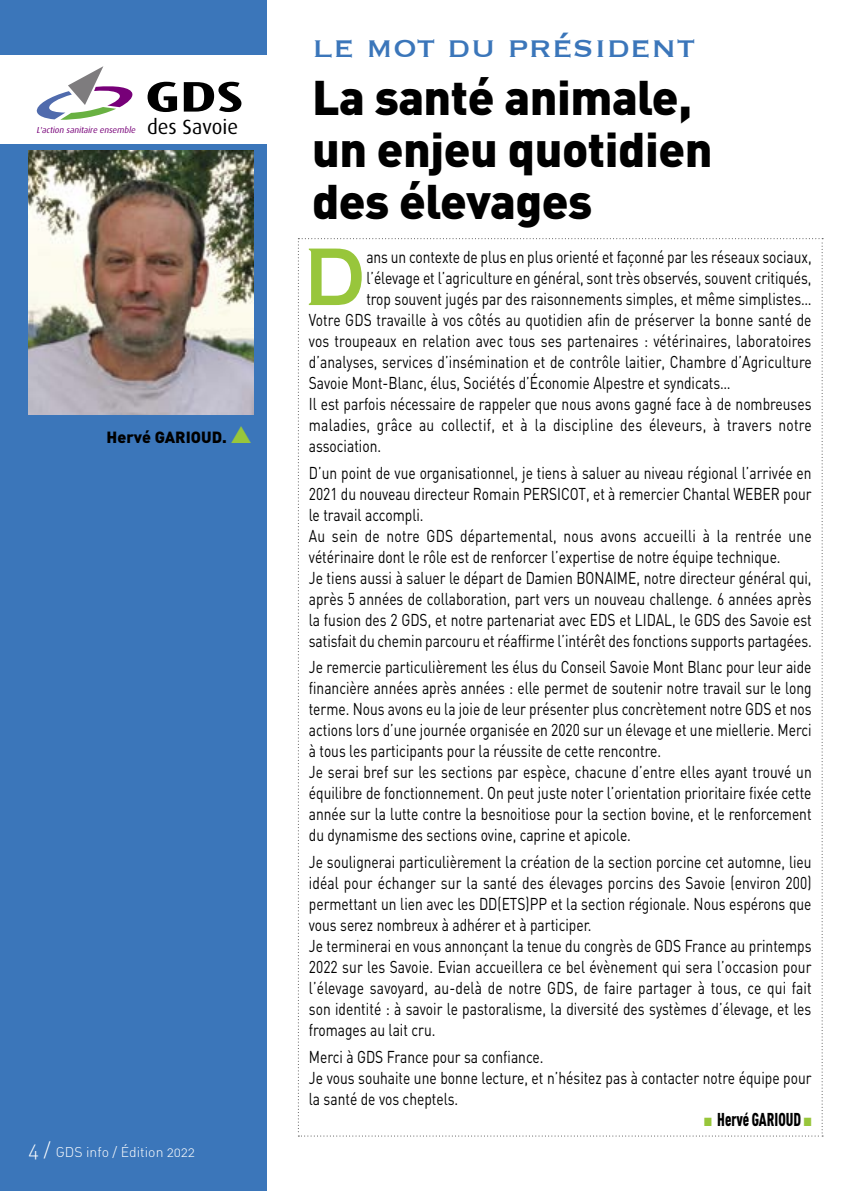
<style>
.page{position:relative;width:851px;height:1191px;background:#fff}
.page>*{position:absolute;margin:0;border:0;box-sizing:border-box;transform-origin:0 0}
.t1{font:700 84.8px "Copperplate Gothic";color:#98c63b;scale:.85 1}
.t2{font:900 48px/52px "DIN";letter-spacing:-.01em;color:#000}
.t3{font:38px "Copperplate";color:#3b76ba}
.t4{font:20.6px "Dax";color:#000}
.t5{font:900 18.4px "DIN Cond";color:#000;scale:.83 1}
.t6{font:17px/21px "DIN";color:#000;scale:.81 1}
.t7{font:900 16px "DIN";color:#000}
.t8{font:14px "DIN Light Alternate";color:#fff}
.t9{font:italic 8.8px "Dax";color:#770078}
.s1{color:#98c63b}
.s2{font-size:20px}
</style>
<div class="page">
<div style="left:0;top:0;width:266px;height:1191px;background:#3b76ba"></div>
<svg style="left:298px;top:238px;width:525px;height:898px"></svg>
<div style="left:0;top:55px;width:266px;height:88px;background:#fff"></div>
<svg style="left:147px;top:82px;width:30px;height:30px"></svg>
<svg style="left:184px;top:82px;width:57px;height:30px"></svg>
<svg style="left:36px;top:66px;width:97px;height:54px"></svg>
<img style="left:28px;top:150px;width:226px;height:264px">
<p class="t9" style="left:36px;top:125px;width:102px">L'action sanitaire ensemble</p>
<p class="t4" style="left:147px;top:115px;width:93px">des Savoie</p>
<p class="t7" style="left:106px;top:426px;width:147px">Hervé GARIOUD. <span class="s1">▲</span></p>
<p class="t8" style="left:28px;top:1142px;width:168px"><span class="s2">4 /</span> GDS info / Édition 2022</p>
<h3 class="t3" style="left:312px;top:22px;width:385px">le mot du président</h3>
<h2 class="t2" style="left:312px;top:69px;width:402px">La santé animale, un enjeu quotidien des élevages</h2>
<h1 class="t1" style="left:304px;top:230px;width:72px">D</h1>
<p class="t6" style="left:366px;top:246px;width:551px">ans un contexte de plus en plus orienté et façonné par les réseaux sociaux,</p>
<p class="t6" style="left:366px;top:267px;width:551px">l’élevage et l’agriculture en général, sont très observés, souvent critiqués,</p>
<p class="t6" style="left:366px;top:288px;width:551px">trop souvent jugés par des raisonnements simples, et même simplistes…</p>
<p class="t6" style="left:309px;top:309px;width:622px">Votre GDS travaille à vos côtés au quotidien afin de préserver la bonne santé de</p>
<p class="t6" style="left:309px;top:330px;width:622px">vos troupeaux en relation avec tous ses partenaires : vétérinaires, laboratoires</p>
<p class="t6" style="left:309px;top:351px;width:622px">d’analyses, services d’insémination et de contrôle laitier, Chambre d’Agriculture</p>
<p class="t6" style="left:309px;top:372px;width:522px">Savoie Mont-Blanc, élus, Sociétés d’Économie Alpestre et syndicats…</p>
<p class="t6" style="left:309px;top:393px;width:622px">Il est parfois nécessaire de rappeler que nous avons gagné face à de nombreuses</p>
<p class="t6" style="left:309px;top:414px;width:622px">maladies, grâce au collectif, et à la discipline des éleveurs, à travers notre</p>
<p class="t6" style="left:309px;top:435px;width:91px">association.</p>
<p class="t6" style="left:309px;top:462px;width:622px">D’un point de vue organisationnel, je tiens à saluer au niveau régional l’arrivée en 2021 du nouveau directeur Romain PERSICOT, et à remercier Chantal WEBER pour le travail accompli.<br>Au sein de notre GDS départemental, nous avons accueilli à la rentrée une vétérinaire dont le rôle est de renforcer l’expertise de notre équipe technique.<br>Je tiens aussi à saluer le départ de Damien BONAIME, notre directeur général qui, après 5 années de collaboration, part vers un nouveau challenge. 6 années après la fusion des 2 GDS, et notre partenariat avec EDS et LIDAL, le GDS des Savoie est satisfait du chemin parcouru et réaffirme l’intérêt des fonctions supports partagées.</p>
<p class="t6" style="left:309px;top:656px;width:622px">Je remercie particulièrement les élus du Conseil Savoie Mont Blanc pour leur aide financière années après années : elle permet de soutenir notre travail sur le long terme. Nous avons eu la joie de leur présenter plus concrètement notre GDS et nos actions lors d’une journée organisée en 2020 sur un élevage et une miellerie. Merci à tous les participants pour la réussite de cette rencontre.<br>Je serai bref sur les sections par espèce, chacune d’entre elles ayant trouvé un équilibre de fonctionnement. On peut juste noter l’orientation prioritaire fixée cette année sur la lutte contre la besnoitiose pour la section bovine, et le renforcement du dynamisme des sections ovine, caprine et apicole.</p>
<p class="t6" style="left:309px;top:851px;width:622px">Je soulignerai particulièrement la création de la section porcine cet automne, lieu idéal pour échanger sur la santé des élevages porcins des Savoie (environ 200) permettant un lien avec les DD(ETS)PP et la section régionale. Nous espérons que vous serez nombreux à adhérer et à participer.<br>Je terminerai en vous annonçant la tenue du congrès de GDS France au printemps 2022 sur les Savoie. Evian accueillera ce bel évènement qui sera l’occasion pour l’élevage savoyard, au-delà de notre GDS, de faire partager à tous, ce qui fait son identité : à savoir le pastoralisme, la diversité des systèmes d’élevage, et les fromages au lait cru.</p>
<p class="t6" style="left:309px;top:1046px;width:622px">Merci à GDS France pour sa confiance.<br>Je vous souhaite une bonne lecture, et n’hésitez pas à contacter notre équipe pour la santé de vos cheptels.</p>
<p class="t5" style="left:704px;top:1108px;width:131px"><span class="s1">■</span> Hervé GARIOUD <span class="s1">■</span></p>
</div>
